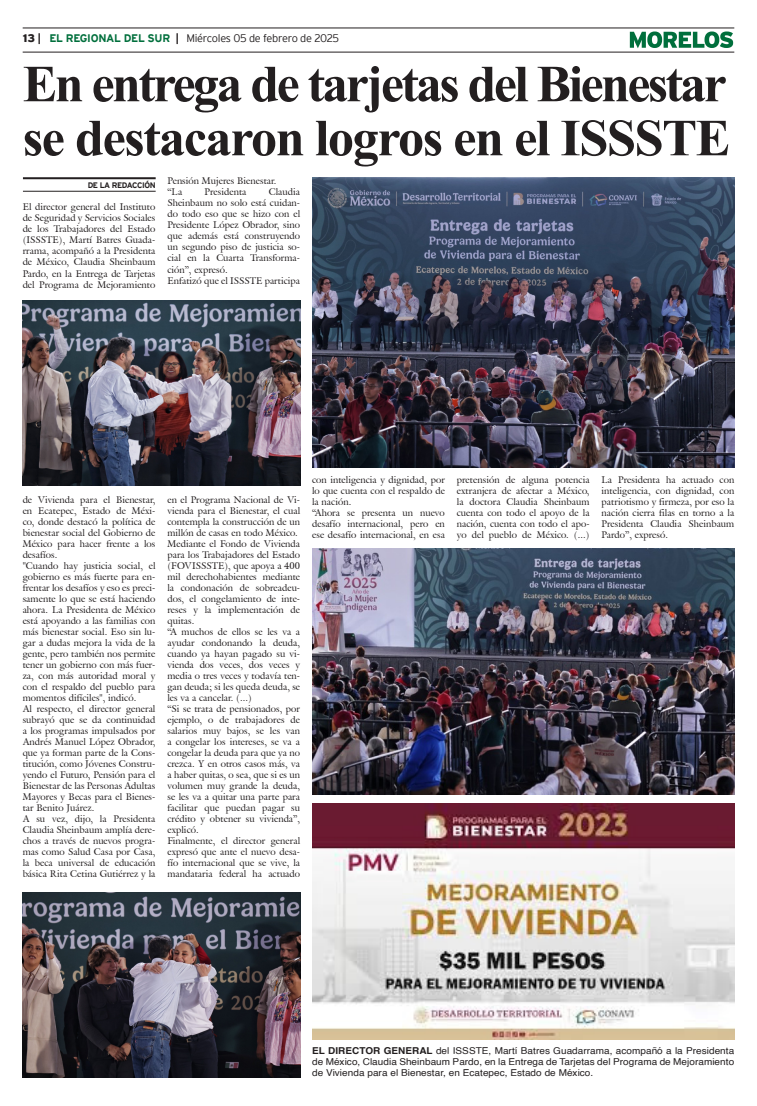
<style>
.page{position:relative;width:757px;height:1106px;background:#fff}
.page>*{position:absolute;margin:0;border:0;box-sizing:border-box;transform-origin:0 0}
.Cabeza_01{font:700 52px "Times New Roman";letter-spacing:-.05em;color:#231f20}
.Cabeza_01-2{font:700 52px "Times New Roman";letter-spacing:-.03em;color:#231f20}
.t1{font:300 11px "Interstate";letter-spacing:-.025em;color:#231f20}
.t2{font:9.5px/11px "Galliard IT Cby BT";letter-spacing:.01em;color:#231f20;text-align:justify}
.Pie_de_foto{font:9.5px/11px "Helvetica";letter-spacing:.005em;color:#231f20;text-align:justify;scale:1.05 1}
.t3{font:700 8px "Interstate";letter-spacing:-.05em;color:#231f20}
.s1{font-weight:900}
.s2{font-weight:700}
.s3{font-weight:700;color:#006f3c}
</style>
<div class="page">
<hr style="left:23px;top:28px;width:711px;height:1px;background:#231f20">
<hr style="left:23px;top:52px;width:711px;height:1px;background:#231f20">
<svg style="left:630px;top:31px;width:103px;height:17px"></svg>
<hr style="left:23px;top:177px;width:133px;height:2px;background:#231f20">
<hr style="left:23px;top:191px;width:133px;height:1px;background:#231f20">
<img style="left:312px;top:803px;width:422px;height:236px">
<img style="left:312px;top:177px;width:422px;height:291px">
<img style="left:23px;top:300px;width:277px;height:185px">
<img style="left:312px;top:548px;width:422px;height:247px">
<img style="left:23px;top:892px;width:277px;height:185px">
<p class="t1" style="left:23px;top:32px;width:318px"><span class="s1">13</span> <span class="s2">|</span> <span class="s3">EL REGIONAL DEL SUR</span> <span class="s2">|</span> Miércoles 05 de febrero de 2025</p>
<p class="Cabeza_01" style="left:23px;top:46px;width:705px">En entrega de tarjetas del Bienestar</p>
<p class="Cabeza_01-2" style="left:23px;top:100px;width:709px">se destacaron logros en el ISSSTE</p>
<p class="t3" style="left:88px;top:180px;width:69px">DE LA REDACCIÓN</p>
<p class="t2" style="left:167px;top:175px;width:111px">Pensión Mujeres Bienestar.</p>
<p class="t2" style="left:167px;top:186px;width:16px">“La</p>
<p class="t2" style="left:205px;top:186px;width:43px">Presidenta</p>
<p class="t2" style="left:167px;top:186px;width:134px;text-indent:101px">Claudia Sheinbaum no solo está cuidan&shy;do todo eso que se hizo con el Presidente López Obrador, sino que además está construyendo un segundo piso de justicia so&shy;cial en la Cuarta Transforma&shy;ción”, expresó.</p>
<p class="t2" style="left:167px;top:274px;width:134px">Enfatizó que el ISSSTE participa</p>
<p class="t2" style="left:23px;top:201px;width:134px">El director general del Instituto de Seguridad y Servicios Sociales de los Trabajadores del Estado (ISSSTE), Martí Batres Guada&shy;rrama, acompañó a la Presidenta de México, Claudia Sheinbaum Pardo, en la Entrega de Tarjetas del Programa de Mejoramiento</p>
<p class="t2" style="left:23px;top:494px;width:134px">de Vivienda para el Bienestar, en Ecatepec, Estado de Méxi&shy;co, donde destacó la política de bienestar social del Gobierno de México para hacer frente a los desafíos.</p>
<p class="t2" style="left:23px;top:560px;width:134px">"Cuando hay justicia social, el gobierno es más fuerte para en&shy;frentar los desafíos y eso es preci&shy;samente lo que se está haciendo ahora. La Presidenta de México está apoyando a las familias con más bienestar social. Eso sin lu&shy;gar a dudas mejora la vida de la gente, pero también nos permite tener un gobierno con más fuer&shy;za, con más autoridad moral y con el respaldo del pueblo para momentos difíciles", indicó.</p>
<p class="t2" style="left:23px;top:703px;width:134px">Al respecto, el director general subrayó que se da continuidad a los programas impulsados por Andrés Manuel López Obrador, que ya forman parte de la Cons&shy;titución, como Jóvenes Constru&shy;yendo el Futuro, Pensión para el Bienestar de las Personas Adultas Mayores y Becas para el Bienes&shy;tar Benito Juárez.</p>
<p class="t2" style="left:23px;top:813px;width:134px">A su vez, dijo, la Presidenta Claudia Sheinbaum amplía dere&shy;chos a través de nuevos progra&shy;mas como Salud Casa por Casa, la beca universal de educación básica Rita Cetina Gutiérrez y la</p>
<p class="t2" style="left:167px;top:494px;width:134px">en el Programa Nacional de Vi&shy;vienda para el Bienestar, el cual contempla la construcción de un millón de casas en todo México.</p>
<p class="t2" style="left:167px;top:538px;width:134px">Mediante el Fondo de Vivienda para los Trabajadores del Estado (FOVISSSTE), que apoya a 400 mil derechohabientes mediante la condonación de sobreadeu&shy;dos, el congelamiento de inte&shy;reses y la implementación de quitas.</p>
<p class="t2" style="left:167px;top:626px;width:134px">“A muchos de ellos se les va a ayudar condonando la deuda, cuando ya hayan pagado su vi&shy;vienda dos veces, dos veces y media o tres veces y todavía ten&shy;gan deuda; si les queda deuda, se les va a cancelar. (...)</p>
<p class="t2" style="left:167px;top:703px;width:134px">“Si se trata de pensionados, por ejemplo, o de trabajadores de salarios muy bajos, se les van a congelar los intereses, se va a congelar la deuda para que ya no crezca. Y en otros casos más, va a haber quitas, o sea, que si es un volumen muy grande la deuda, se les va a quitar una parte para facilitar que puedan pagar su crédito y obtener su vivienda”, explicó.</p>
<p class="t2" style="left:167px;top:835px;width:134px">Finalmente, el director general expresó que ante el nuevo desa&shy;fío internacional que se vive, la mandataria federal ha actuado</p>
<p class="t2" style="left:312px;top:474px;width:134px">con inteligencia y dignidad, por lo que cuenta con el respaldo de la nación.</p>
<p class="t2" style="left:312px;top:507px;width:134px">“Ahora se presenta un nuevo desafío internacional, pero en ese desafío internacional, en esa</p>
<p class="t2" style="left:457px;top:474px;width:134px">pretensión de alguna potencia extranjera de afectar a México, la doctora Claudia Sheinbaum cuenta con todo el apoyo de la nación, cuenta con todo el apo&shy;yo del pueblo de México. (...)</p>
<p class="t2" style="left:601px;top:474px;width:134px">La Presidenta ha actuado con inteligencia, con dignidad, con patriotismo y firmeza, por eso la nación cierra filas en torno a la Presidenta Claudia Sheinbaum Pardo”, expresó.</p>
<p class="Pie_de_foto" style="left:312px;top:1045px;width:403px"><span class="s2">EL DIRECTOR GENERAL</span> del ISSSTE, Martí Batres Guadarrama, acompañó a la Presidenta de México, Claudia Sheinbaum Pardo, en la Entrega de Tarjetas del Programa de Mejoramiento de Vivienda para el Bienestar, en Ecatepec, Estado de México.</p>
</div>
